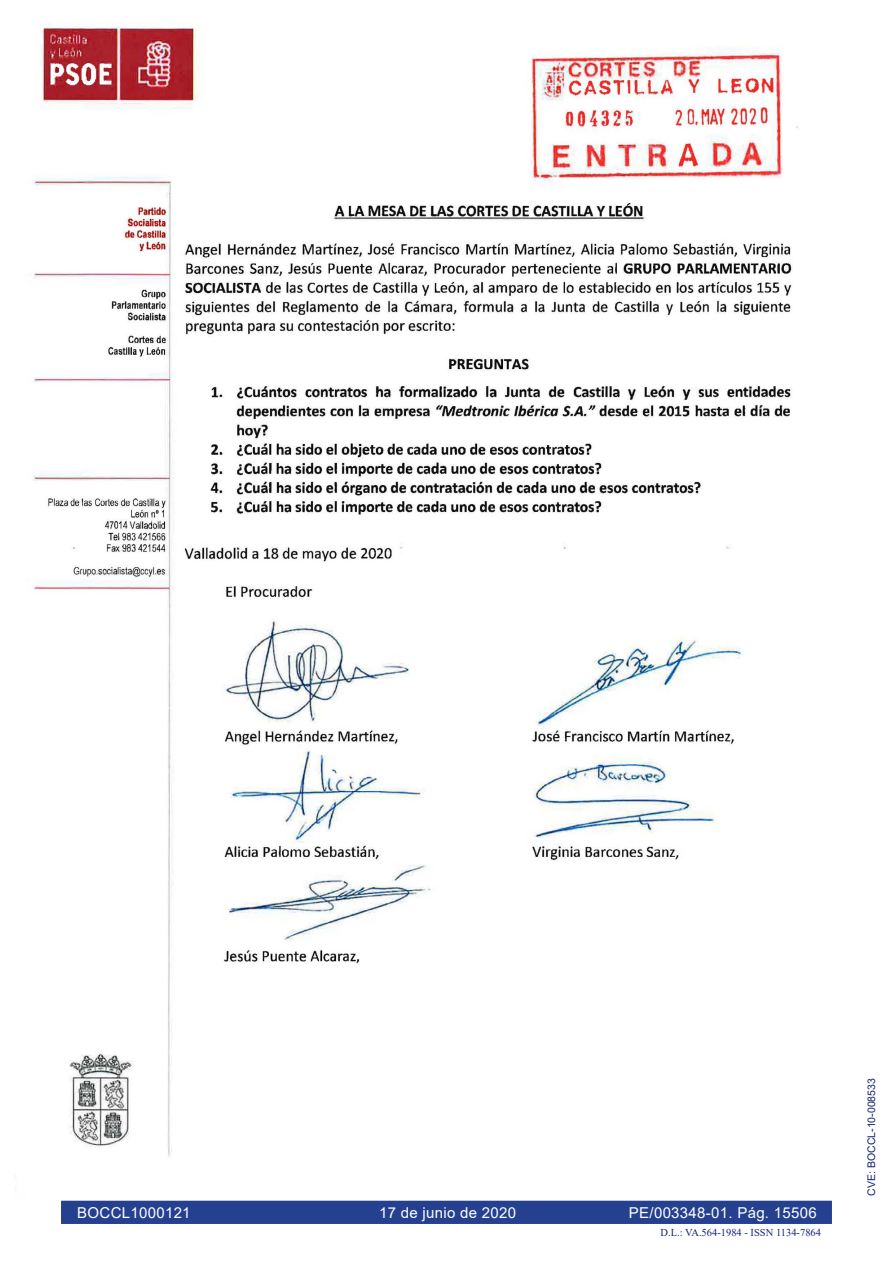
<style>
.page{position:relative;width:893px;height:1263px;background:#fff}
.page>*{position:absolute;margin:0;border:0;box-sizing:border-box;transform-origin:0 0}
.E_CVE{font:15px "Arial";letter-spacing:.02em;color:#fff}
.t1{font:10.5px "Times New Roman";color:#132477}
.t2{font:10.5px "Arial";color:#132477}
</style>
<div class="page">
<div style="left:60px;top:1200px;width:773px;height:25px;background:#25408f"></div>
<div style="left:60px;top:1199px;width:773px;height:26px;border:2px solid #fff"></div>
<img style="left:29px;top:23px;width:804px;height:1177px">
<p class="E_CVE" style="left:77px;top:1202px;width:115px">BOCCL1000121</p>
<p class="E_CVE" style="left:379px;top:1202px;width:139px">17 de junio de 2020</p>
<p class="E_CVE" style="left:629px;top:1202px;width:189px">PE/003348-01. Pág. 15506</p>
<p class="t1" style="left:661px;top:1225px;width:162px">D.L.: VA.564-1984 - ISSN 1134-7864</p>
<p class="t2" style="left:864px;top:1195px;width:119px;rotate:-90deg">CVE: BOCCL-10-008533</p>
</div>
